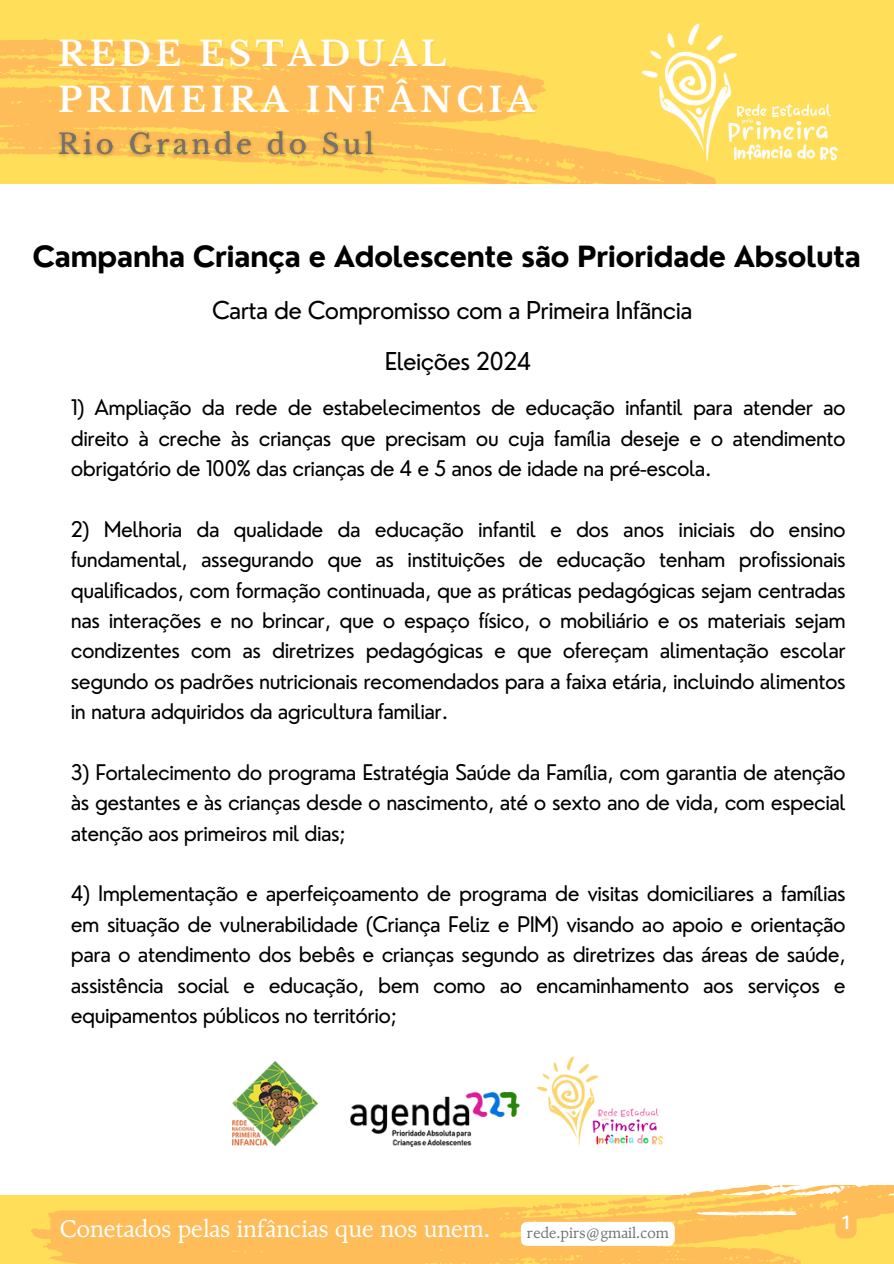
<style>
.page{position:relative;width:894px;height:1264px;background:#fff}
.page>*{position:absolute;margin:0;border:0;box-sizing:border-box;transform-origin:0 0}
.t1{font:700 33.75px "Libre Baskerville";letter-spacing:.13em;color:#fff}
.t2{font:700 28.5px "Nourd";letter-spacing:-.025em;color:#000}
.t3{font:24px "Nourd";letter-spacing:-.025em;color:#000}
.t4{font:24px "TY Serif";color:#fff}
.t5{font:21px/30.3px "Nourd";letter-spacing:-.025em;color:#000;text-align:justify}
.t6{font:18px "Heading Now 74";color:#fff}
.t7{font:15px "TY Serif";color:#737373}
</style>
<div class="page">
<svg style="left:0;top:1185px;width:893px;height:78px"></svg>
<svg style="left:696px;top:1211px;width:100px;height:4px"></svg>
<div style="left:0;top:0;width:893px;height:184px;background:#ffde59"></div>
<svg style="left:0;top:38px;width:716px;height:145px;fill:#ffbd59"></svg>
<img style="left:639px;top:23px;width:199px;height:142px">
<img style="left:233px;top:1061px;width:84px;height:84px">
<img style="left:350px;top:1092px;width:161px;height:54px">
<img style="left:511px;top:1056px;width:153px;height:90px">
<div style="left:50px;top:1210px;width:450px;height:38px;background:#ffbd59"></div>
<svg style="left:520px;top:1221px;width:154px;height:24px"></svg>
<img style="left:52px;top:123px;width:328px;height:40px">
<div style="left:835px;top:1207px;width:21px;height:31px;background:#ffbd59;border-radius:8px"></div>
<h5 class="t1" style="left:58px;top:33px;width:389px">REDE ESTADUAL</h5>
<h5 class="t1" style="left:58px;top:80px;width:478px">PRIMEIRA INFÂNCIA</h5>
<p class="t2" style="left:33px;top:239px;width:829px">Campanha Criança e Adolescente são Prioridade Absoluta</p>
<h4 class="t3" style="left:212px;top:295px;width:481px">Carta de Compromisso com a Primeira Infãncia</h4>
<p class="t3" style="left:385px;top:346px;width:148px">Eleições 2024</p>
<p class="t5" style="left:71px;top:392px;width:776px">1) Ampliação da rede de estabelecimentos de educação infantil para atender ao direito à creche às crianças que precisam ou cuja família deseje e o atendimento obrigatório de 100% das crianças de 4 e 5 anos de idade na pré-escola.</p>
<p class="t5" style="left:71px;top:513px;width:776px">2) Melhoria da qualidade da educação infantil e dos anos iniciais do ensino fundamental, assegurando que as instituições de educação tenham profissionais qualificados, com formação continuada, que as práticas pedagógicas sejam centradas nas interações e no brincar, que o espaço físico, o mobiliário e os materiais sejam condizentes com as diretrizes pedagógicas e que ofereçam alimentação escolar segundo os padrões nutricionais recomendados para a faixa etária, incluindo alimentos in natura adquiridos da agricultura familiar.</p>
<h4 class="t5" style="left:71px;top:756px;width:776px">3) Fortalecimento do programa Estratégia Saúde da Família, com garantia de atenção às gestantes e às crianças desde o nascimento, até o sexto ano de vida, com especial atenção aos primeiros mil dias;</h4>
<p class="t5" style="left:71px;top:878px;width:776px">4) Implementação e aperfeiçoamento de programa de visitas domiciliares a famílias em situação de vulnerabilidade (Criança Feliz e PIM) visando ao apoio e orientação para o atendimento dos bebês e crianças segundo as diretrizes das áreas de saúde, assistência social e educação, bem como ao encaminhamento aos serviços e equipamentos públicos no território;</p>
<h4 class="t4" style="left:60px;top:1213px;width:432px">Conetados pelas infâncias que nos unem.</h4>
<h5 class="t7" style="left:526px;top:1224px;width:143px">rede.pirs@gmail.com</h5>
<h5 class="t6" style="left:842px;top:1210px;width:9px">1</h5>
</div>
